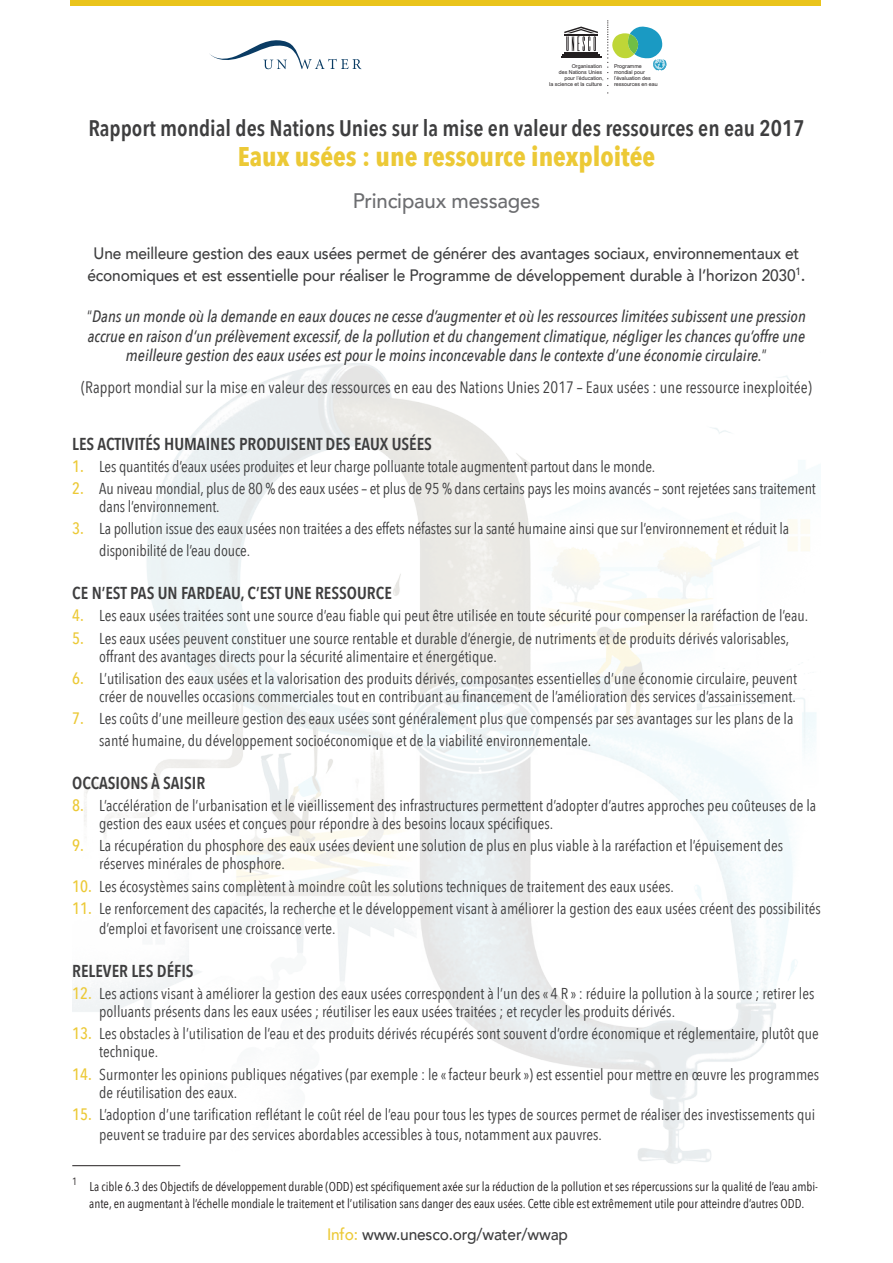
<style>
.page{position:relative;width:893px;height:1263px;background:#fff}
.page>*{position:absolute;margin:0;border:0;box-sizing:border-box;transform-origin:0 0}
.t1{font:700 27px "Avenir Next Condensed";color:#ecc936}
.t2{font:600 22.5px "Avenir Next Condensed";color:#3e3e3f}
.t3{font:500 21px "Avenir";letter-spacing:-.01em;color:#6c6d70}
.t4{font:600 17.25px "Avenir Next Condensed";color:#3e3e3f}
.t5{font:italic 500 16.5px/19.5px "Avenir Next Condensed";color:#3e3e3f;text-align:center}
.t6{font:500 16.5px/21.6px "Avenir";letter-spacing:-.01em;color:#3e3e3f;text-align:center;scale:.94 1}
.t7{font:16.5px "Avenir Next Condensed";color:#3e3e3f}
.t8{font:15.75px/18px "Avenir Next Condensed";color:#3e3e3f}
.t9{font:12.75px/16.5px "Avenir Next Condensed";color:#231f20;text-align:center}
.t10{font:5.4px/5.8px "Arial";color:#231f20}
.s1{font-size:18px}
.s2{font-weight:400;font-style:normal}
.s3{font-weight:500;font-size:16.5px;color:#ecc936}
.s4{font-size:13.5px}
.s5{color:#ecc936}
</style>
<div class="page">
<img style="left:72px;top:363px;width:747px;height:804px">
<hr style="left:72px;top:1165px;width:108px;height:1px;background:#231f20">
<hr style="left:564px;top:52px;width:34px;height:1px;background:#231f20">
<hr style="left:562px;top:54px;width:38px;height:2px;background:#231f20">
<hr style="left:561px;top:57px;width:40px;height:1px;background:#231f20">
<svg style="left:564px;top:27px;width:34px;height:24px"></svg>
<svg style="left:607px;top:20px;width:60px;height:59px"></svg>
<svg style="left:209px;top:40px;width:152px;height:29px"></svg>
<div style="left:70px;top:0;width:751px;height:6px;background:#eac41b"></div>
<p class="t10" style="left:549px;top:63px;width:56px;text-align:right">Organisation<br>des Nations Unies pour l’éducation,<br>la science et la culture</p>
<p class="t10" style="left:614px;top:63px;width:45px">Programme mondial pour l’évaluation des ressources en eau</p>
<p class="t2" style="left:88px;top:108px;width:718px">Rapport mondial des Nations Unies sur la mise en valeur des ressources en eau 2017</p>
<p class="t1" style="left:238px;top:140px;width:419px">Eaux usées : une ressource inexploitée</p>
<p class="t3" style="left:353px;top:182px;width:189px">Principaux messages</p>
<p class="t6" style="left:87px;top:242px;width:766px">Une meilleure gestion des eaux usées permet de générer des avantages sociaux, environnementaux et économiques et est essentielle pour réaliser le Programme de développement durable à l’horizon 2030<sup>1</sup><span class="s1">.</span></p>
<p class="t5" style="left:87px;top:306px;width:720px"><span class="s2">“</span>Dans un monde où la demande en eaux douces ne cesse d’augmenter et où les ressources limitées subissent une pression accrue en raison d’un prélèvement excessif, de la pollution et du changement climatique, négliger les chances qu’offre une meilleure gestion des eaux usées est pour le moins inconcevable dans le contexte d’une économie circulaire.<span class="s2">”</span></p>
<p class="t7" style="left:81px;top:373px;width:732px">(Rapport mondial sur la mise en valeur des ressources en eau des Nations Unies 2017 – Eaux usées : une ressource inexploitée)</p>
<p class="t4" style="left:72px;top:429px;width:361px">LES ACTIVITÉS HUMAINES PRODUISENT DES EAUX USÉES</p>
<p class="t8" style="left:72px;top:456px;width:585px"><span class="s3">1.</span> Les quantités d’eaux usées produites et leur charge polluante totale augmentent partout dans le monde.</p>
<p class="t8" style="left:99px;top:479px;width:718px;text-indent:-27px"><span class="s3">2.</span> Au niveau mondial, plus de 80 % des eaux usées – et plus de 95 % dans certains pays les moins avancés – sont rejetées sans traitement dans l’environnement.</p>
<p class="t8" style="left:99px;top:517px;width:691px;line-height:21.6px;text-indent:-27px"><span class="s3">3.</span> La pollution issue des eaux usées non traitées a des effets néfastes sur la santé humaine ainsi que sur l’environnement et réduit la disponibilité de l’eau douce.</p>
<p class="t4" style="left:72px;top:578px;width:321px">CE N’EST PAS UN FARDEAU, C’EST UNE RESSOURCE</p>
<p class="t8" style="left:72px;top:606px;width:737px"><span class="s3">4.</span> Les eaux usées traitées sont une source d’eau fiable qui peut être utilisée en toute sécurité pour compenser la raréfaction de l’eau.</p>
<p class="t8" style="left:99px;top:628px;width:692px;text-indent:-27px"><span class="s3">5.</span> Les eaux usées peuvent constituer une source rentable et durable d’énergie, de nutriments et de produits dérivés valorisables, offrant des avantages directs pour la sécurité alimentaire et énergétique.</p>
<p class="t8" style="left:72px;top:669px;width:726px;text-align:right"><span class="s3">6.</span> L’utilisation des eaux usées et la valorisation des produits dérivés, composantes essentielles d’une économie circulaire, peuvent créer de nouvelles occasions commerciales tout en contribuant au financement de l’amélioration des services d’assainissement.</p>
<p class="t8" style="left:99px;top:707px;width:696px;line-height:21.6px;text-indent:-27px"><span class="s3">7.</span> Les coûts d’une meilleure gestion des eaux usées sont généralement plus que compensés par ses avantages sur les plans de la santé humaine, du développement socioéconomique et de la viabilité environnementale.</p>
<p class="t4" style="left:72px;top:768px;width:134px">OCCASIONS À SAISIR</p>
<p class="t8" style="left:99px;top:796px;width:718px;text-indent:-27px"><span class="s3">8.</span> L’accélération de l’urbanisation et le vieillissement des infrastructures permettent d’adopter d’autres approches peu coûteuses de la gestion des eaux usées et conçues pour répondre à des besoins locaux spécifiques.</p>
<p class="t8" style="left:99px;top:836px;width:685px;text-indent:-27px"><span class="s3">9.</span> La récupération du phosphore des eaux usées devient une solution de plus en plus viable à la raréfaction et l’épuisement des réserves minérales de phosphore.</p>
<p class="t8" style="left:72px;top:876px;width:603px"><span class="s3">10.</span> Les écosystèmes sains complètent à moindre coût les solutions techniques de traitement des eaux usées.</p>
<p class="t8" style="left:99px;top:898px;width:723px;line-height:19.8px;text-indent:-27px"><span class="s3">11.</span> Le renforcement des capacités, la recherche et le développement visant à améliorer la gestion des eaux usées créent des possibilités d’emploi et favorisent une croissance verte.</p>
<p class="t4" style="left:72px;top:956px;width:123px">RELEVER LES DÉFIS</p>
<p class="t8" style="left:99px;top:984px;width:717px;text-indent:-27px"><span class="s3">12.</span> Les actions visant à améliorer la gestion des eaux usées correspondent à l’un des « 4 R » : réduire la pollution à la source ; retirer les polluants présents dans les eaux usées ; réutiliser les eaux usées traitées ; et recycler les produits dérivés.</p>
<p class="t8" style="left:99px;top:1024px;width:721px;text-indent:-27px"><span class="s3">13.</span> Les obstacles à l’utilisation de l’eau et des produits dérivés récupérés sont souvent d’ordre économique et réglementaire, plutôt que technique.</p>
<p class="t8" style="left:99px;top:1064px;width:721px;text-indent:-27px"><span class="s3">14.</span> Surmonter les opinions publiques négatives (par exemple : le « facteur beurk ») est essentiel pour mettre en œuvre les programmes de réutilisation des eaux.</p>
<p class="t8" style="left:99px;top:1104px;width:717px;line-height:19.8px;text-indent:-27px"><span class="s3">15.</span> L’adoption d’une tarification reflétant le coût réel de l’eau pour tous les types de sources permet de réaliser des investissements qui peuvent se traduire par des services abordables accessibles à tous, notamment aux pauvres.</p>
<p class="t9" style="left:72px;top:1178px;width:747px"><sup>1</sup> La cible 6.3 des Objectifs de développement durable (ODD) est spécifiquement axée sur la réduction de la pollution et ses répercussions sur la qualité de l’eau ambi&shy;ante, en augmentant à l’échelle mondiale le traitement et l’utilisation sans danger des eaux usées. Cette cible est extrêmement utile pour atteindre d’autres ODD<span class="s4">.</span></p>
<p class="t6" style="left:327px;top:1223px;width:258px"><span class="s5">Info:</span> www.unesco.org/water/wwap</p>
</div>
